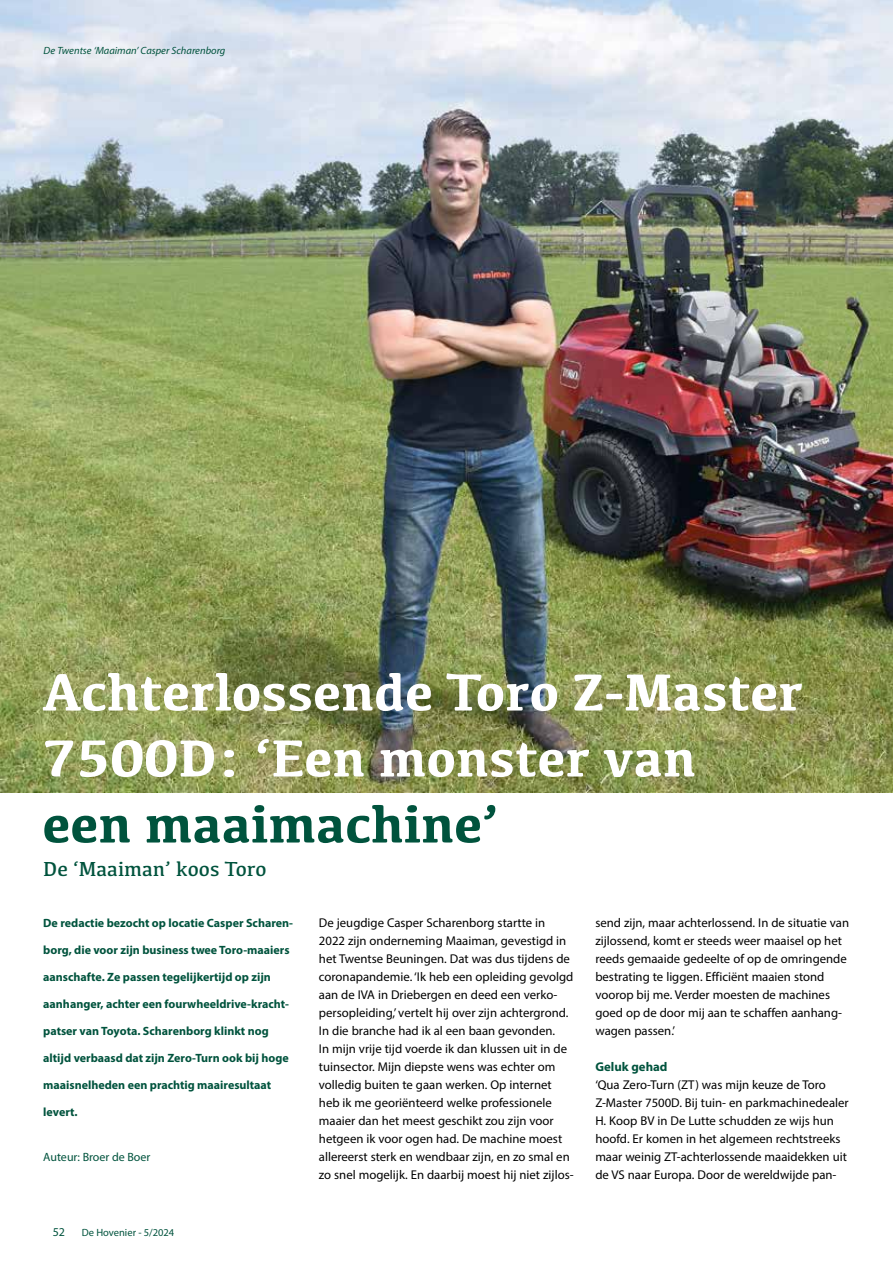
<style>
.page{position:relative;width:893px;height:1263px;background:#fff}
.page>*{position:absolute;margin:0;border:0;box-sizing:border-box;transform-origin:0 0}
.t1{font:700 54px/66px "Kefa";color:#fff}
.t2{font:700 54px "Kefa";color:#00533d}
.t3{font:21px "Kefa";color:#00533d}
.t4{font:12.75px/18px "Myriad Pro";color:#000}
.t5{font:700 12.75px "Myriad Pro";color:#00533d}
.t6{font:700 12px "Myriad Pro";color:#00533d}
.t7{font:12px "Myriad Pro";color:#00533d}
.t8{font:italic 10.5px "Myriad Pro";color:#00533d}
.t9{font:10.5px "Myriad Pro";color:#00533d}
</style>
<div class="page">
<img style="left:0;top:0;width:893px;height:792px">
<p class="t8" style="left:44px;top:44px;width:183px">De Twentse ‘Maaiman’ Casper Scharenborg</p>
<h1 class="t1" style="left:43px;top:656px;width:762px">Achterlossende Toro Z-Master<br>7500D: ‘Een monster van</h1>
<h1 class="t2" style="left:43px;top:788px;width:457px">een maaimachine’</h1>
<h2 class="t3" style="left:43px;top:856px;width:225px">De ‘Maaiman’ koos Toro</h2>
<p class="t6" style="left:43px;top:915px;width:251px">De redactie bezocht op locatie Casper Scharen-</p>
<p class="t6" style="left:43px;top:942px;width:248px">borg, die voor zijn business twee Toro-maaiers</p>
<p class="t6" style="left:43px;top:969px;width:229px">aanschafte. Ze passen tegelijkertijd op zijn</p>
<p class="t6" style="left:43px;top:996px;width:247px">aanhanger, achter een fourwheeldrive-kracht-</p>
<p class="t6" style="left:43px;top:1023px;width:227px">patser van Toyota. Scharenborg klinkt nog</p>
<p class="t6" style="left:43px;top:1050px;width:247px">altijd verbaasd dat zijn Zero-Turn ook bij hoge</p>
<p class="t6" style="left:43px;top:1077px;width:230px">maaisnelheden een prachtig maairesultaat</p>
<p class="t6" style="left:43px;top:1104px;width:36px">levert.</p>
<p class="t7" style="left:43px;top:1150px;width:109px">Auteur: Broer de Boer</p>
<p class="t7" style="left:53px;top:1224px;width:14px">52</p>
<p class="t9" style="left:82px;top:1226px;width:94px">De Hovenier - 5/2024</p>
<p class="t4" style="left:319px;top:914px;width:256px">De jeugdige Casper Scharenborg startte in 2022 zijn onderneming Maaiman, gevestigd in het Twentse Beuningen. Dat was dus tijdens de coronapandemie. ‘Ik heb een opleiding gevolgd aan de IVA in Driebergen en deed een verko&shy;persopleiding,’ vertelt hij over zijn achtergrond.<br>In die branche had ik al een baan gevonden.<br>In mijn vrije tijd voerde ik dan klussen uit in de tuinsector. Mijn diepste wens was echter om volledig buiten te gaan werken. Op internet heb ik me georiënteerd welke professionele maaier dan het meest geschikt zou zijn voor hetgeen ik voor ogen had. De machine moest allereerst sterk en wendbaar zijn, en zo smal en zo snel mogelijk. En daarbij moest hij niet zijlos-</p>
<p class="t4" style="left:595px;top:914px;width:255px">send zijn, maar achterlossend. In de situatie van zijlossend, komt er steeds weer maaisel op het reeds gemaaide gedeelte of op de omringende bestrating te liggen. Efficiënt maaien stond voorop bij me. Verder moesten de machines goed op de door mij aan te schaffen aanhang&shy;wagen passen.’</p>
<p class="t5" style="left:595px;top:1058px;width:74px">Geluk gehad</p>
<p class="t4" style="left:595px;top:1076px;width:255px">‘Qua Zero-Turn (ZT) was mijn keuze de Toro Z-Master 7500D. Bij tuin- en parkmachinedealer H. Koop BV in De Lutte schudden ze wijs hun hoofd. Er komen in het algemeen rechtstreeks maar weinig ZT-achterlossende maaidekken uit de VS naar Europa. Door de wereldwijde pan-</p>
</div>
